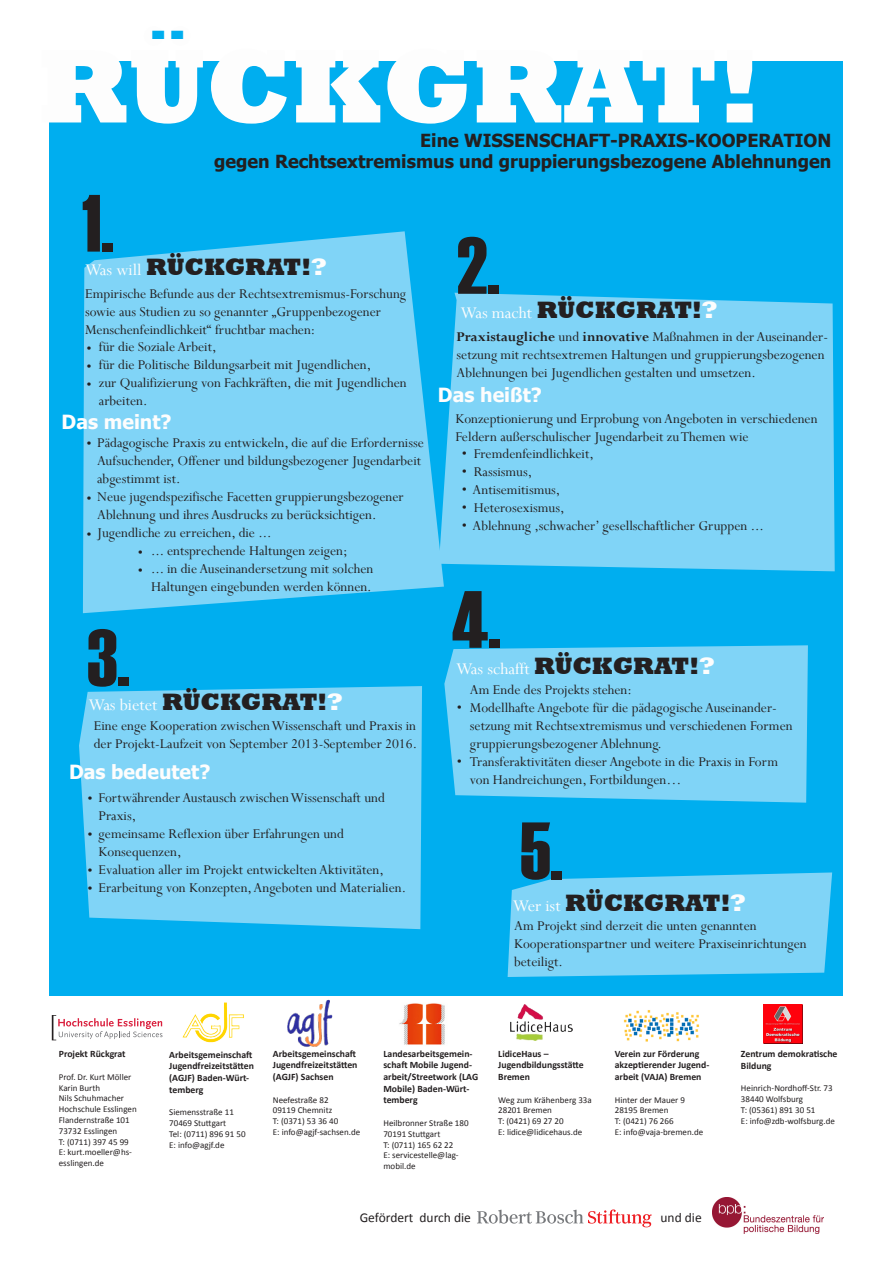
<style>
.page{position:relative;width:893px;height:1263px;background:#fff}
.page>*{position:absolute;margin:0;border:0;box-sizing:border-box;transform-origin:0 0}
.t1{font:800 106.5px "Rockwell";color:#fdfdfd}
.t2{font:81px "Haettenschweiler";color:#231f20}
.t3{font:800 48px "Rockwell";color:#00aeef}
.t4{font:800 24.3px "Rockwell";color:#231f20}
.t5{font:700 19.5px "Tahoma";color:#fdfdfd}
.t6{font:18.15px "Perpetua";color:#fdfdfd}
.t7{font:700 18px "Tahoma";color:#231f20}
.t8{font:15px/18px "Perpetua";color:#231f20}
.t9{font:13.5px "Calibri";color:#231f20}
.t10{font:700 9.75px/11.7px "Calibri";color:#231f20}
.t11{font:9px/10.8px "Calibri";color:#231f20}
.s1{font-family:"Perpetua";font-weight:400;font-size:18.15px;color:#fdfdfd}
.s2{color:#fdfdfd}
.s3{font-family:"Rockwell";font-weight:800;font-size:24.3px;color:#231f20}
.s4{font-family:"Rockwell";font-weight:800;font-size:24.3px}
.s5{font-weight:700}
</style>
<div class="page">
<div style="left:49px;top:61px;width:793px;height:934px;background:#00aeef"></div>
<svg style="left:444px;top:645px;width:364px;height:158px;background:#76d1f6"></svg>
<svg style="left:508px;top:872px;width:324px;height:105px;background:#75d0f6"></svg>
<svg style="left:83px;top:231px;width:361px;height:382px;background:#71cff6"></svg>
<div style="left:439px;top:293px;width:396px;height:278px;background:#80d4f7"></div>
<div style="left:79px;top:686px;width:343px;height:243px;background:#80d4f7"></div>
<svg style="left:52px;top:1015px;width:110px;height:25px"></svg>
<img style="left:182px;top:1002px;width:62px;height:41px">
<img style="left:287px;top:999px;width:46px;height:48px">
<img style="left:399px;top:1003px;width:46px;height:42px">
<img style="left:511px;top:1005px;width:61px;height:35px">
<img style="left:712px;top:1197px;width:111px;height:36px">
<svg style="left:477px;top:1209px;width:174px;height:18px"></svg>
<img style="left:764px;top:1004px;width:38px;height:39px">
<img style="left:623px;top:1010px;width:76px;height:32px">
<p class="t1" style="left:37px;top:25px;width:725px">RÜCKGRAT!</p>
<p class="t3" style="left:149px;top:-4px;width:40px">..</p>
<p class="t7" style="left:420px;top:127px;width:413px">Eine WISSENSCHAFT-PRAXIS-KOOPERATION</p>
<p class="t7" style="left:214px;top:149px;width:619px">gegen Rechtsextremismus und gruppierungsbezogene Ablehnungen</p>
<p class="t2" style="left:81px;top:177px;width:34px">1.</p>
<p class="t8" style="left:85px;top:284px;width:323px">Empirische Befunde aus der Rechtsextremismus-Forschung</p>
<p class="t8" style="left:85px;top:302px;width:297px">sowie aus Studien zu so genannter „Gruppenbezogener</p>
<p class="t8" style="left:85px;top:320px;width:232px">Menschenfeindlichkeit“ fruchtbar machen:</p>
<p class="t4" style="left:85px;top:253px;width:243px"><span class="s1">Was will</span> RÜCKGRAT!<span class="s2">?</span></p>
<p class="t8" style="left:87px;top:339px;width:7px">•</p>
<p class="t8" style="left:87px;top:357px;width:7px">•</p>
<p class="t8" style="left:87px;top:375px;width:7px">•</p>
<p class="t8" style="left:99px;top:338px;width:119px">für die Soziale Arbeit,</p>
<p class="t8" style="left:99px;top:356px;width:274px">für die Politische Bildungsarbeit mit Jugendlichen,</p>
<p class="t8" style="left:99px;top:374px;width:309px">zur Qualifizierung von Fachkräften, die mit Jugendlichen</p>
<p class="t8" style="left:99px;top:392px;width:50px">arbeiten.</p>
<p class="t5" style="left:62px;top:408px;width:111px">Das meint?</p>
<p class="t8" style="left:86px;top:434px;width:339px">• Pädagogische Praxis zu entwickeln, die auf die Erfordernisse</p>
<p class="t8" style="left:97px;top:452px;width:325px">Aufsuchender, Offener und bildungsbezogener Jugendarbeit</p>
<p class="t8" style="left:97px;top:470px;width:85px">abgestimmt ist.</p>
<p class="t8" style="left:97px;top:488px;width:308px;text-indent:-11px">• Neue jugendspezifische Facetten gruppierungsbezogener<br>Ablehnung und ihres Ausdrucks zu berücksichtigen.</p>
<p class="t8" style="left:86px;top:524px;width:187px">• Jugendliche zu erreichen, die ...</p>
<p class="t8" style="left:151px;top:542px;width:198px">... entsprechende Haltungen zeigen;</p>
<p class="t8" style="left:151px;top:560px;width:224px">... in die Auseinandersetzung mit solchen<br>Haltungen eingebunden werden können.</p>
<p class="t8" style="left:138px;top:543px;width:7px">•</p>
<p class="t8" style="left:138px;top:561px;width:7px">•</p>
<p class="t2" style="left:87px;top:611px;width:44px">3.</p>
<p class="t8" style="left:94px;top:716px;width:325px">Eine enge Kooperation zwischen Wissenschaft und Praxis in der Projekt-Laufzeit von September 2013-September 2016.</p>
<p class="t5" style="left:69px;top:758px;width:143px">Das bedeutet?</p>
<p class="t8" style="left:99px;top:788px;width:288px;text-indent:-11px">• Fortwährender Austausch zwischen Wissenschaft und<br>Praxis,</p>
<p class="t8" style="left:88px;top:824px;width:258px">• gemeinsame Reflexion über Erfahrungen und</p>
<p class="t8" style="left:99px;top:842px;width:84px">Konsequenzen,</p>
<p class="t8" style="left:88px;top:860px;width:298px">• Evaluation aller im Projekt entwickelten Aktivitäten,</p>
<p class="t8" style="left:88px;top:878px;width:320px">• Erarbeitung von Konzepten, Angeboten und Materialien.</p>
<p class="t6" style="left:88px;top:693px;width:256px">Was bietet <span class="s3">RÜCKGRAT!</span><span class="s4">?</span></p>
<p class="t2" style="left:457px;top:219px;width:44px">2.</p>
<p class="t8" style="left:457px;top:327px;width:373px"><span class="s5">Praxistaugliche</span> und <span class="s5">innovative</span> Maßnahmen in der Auseinander&shy;setzung mit rechtsextremen Haltungen und gruppierungsbezogenen<br>Ablehnungen bei Jugendlichen gestalten und umsetzen.</p>
<p class="t5" style="left:438px;top:382px;width:105px">Das heißt?</p>
<p class="t8" style="left:456px;top:409px;width:364px">Konzeptionierung und Erprobung von Angeboten in verschiedenen<br>Feldern außerschulischer Jugendarbeit zu Themen wie</p>
<p class="t4" style="left:460px;top:295px;width:258px"><span class="s1">Was macht</span> RÜCKGRAT!<span class="s2">?</span></p>
<p class="t8" style="left:462px;top:444px;width:134px">• Fremdenfeindlichkeit,</p>
<p class="t8" style="left:462px;top:462px;width:72px">• Rassismus,</p>
<p class="t8" style="left:462px;top:480px;width:100px">• Antisemitismus,</p>
<p class="t8" style="left:462px;top:498px;width:104px">• Heterosexismus,</p>
<p class="t8" style="left:462px;top:516px;width:304px">• Ablehnung ‚schwacher’ gesellschaftlicher Gruppen ...</p>
<p class="t2" style="left:452px;top:573px;width:50px">4.</p>
<p class="t6" style="left:456px;top:657px;width:260px">Was schafft <span class="s3">RÜCKGRAT!</span><span class="s4">?</span></p>
<p class="t8" style="left:457px;top:698px;width:7px">•</p>
<p class="t8" style="left:457px;top:752px;width:7px">•</p>
<p class="t8" style="left:470px;top:680px;width:163px">Am Ende des Projekts stehen:</p>
<p class="t8" style="left:470px;top:698px;width:308px">Modellhafte Angebote für die pädagogische Auseinander-</p>
<p class="t8" style="left:470px;top:716px;width:324px">setzung mit Rechtsextremismus und verschiedenen Formen gruppierungsbezogener Ablehnung.</p>
<p class="t8" style="left:470px;top:752px;width:310px">Transferaktivitäten dieser Angebote in die Praxis in Form von Handreichungen, Fortbildungen…</p>
<p class="t2" style="left:520px;top:805px;width:44px">5.</p>
<p class="t4" style="left:513px;top:889px;width:234px"><span class="s1">Wer ist</span> RÜCKGRAT!<span class="s2">?</span></p>
<p class="t8" style="left:514px;top:916px;width:244px">Am Projekt sind derzeit die unten genannten</p>
<p class="t8" style="left:514px;top:934px;width:294px">Kooperationspartner und weitere Praxiseinrichtungen beteiligt.</p>
<p class="t10" style="left:59px;top:1048px;width:68px">Projekt Rückgrat</p>
<p class="t11" style="left:59px;top:1071px;width:74px">Prof. Dr. Kurt Möller</p>
<p class="t11" style="left:59px;top:1082px;width:43px">Karin Burth</p>
<p class="t11" style="left:59px;top:1093px;width:67px">Nils Schuhmacher</p>
<p class="t11" style="left:59px;top:1104px;width:79px">Hochschule Esslingen</p>
<p class="t11" style="left:59px;top:1115px;width:72px">Flandernstraße 101</p>
<p class="t11" style="left:59px;top:1125px;width:60px">73732 Esslingen</p>
<p class="t11" style="left:59px;top:1136px;width:75px">T: (0711) 397 45 99<br>E: kurt.moeller@hs&shy;esslingen.de</p>
<p class="t10" style="left:169px;top:1048px;width:86px">Arbeitsgemeinschaft<br>Jugendfreizeitstätten (AGJF) Baden-Würt&shy;temberg</p>
<p class="t11" style="left:169px;top:1107px;width:66px">Siemensstraße 11</p>
<p class="t11" style="left:169px;top:1118px;width:58px">70469 Stuttgart</p>
<p class="t11" style="left:169px;top:1128px;width:78px">Tel: (0711) 896 91 50</p>
<p class="t11" style="left:169px;top:1139px;width:57px">E: info@agjf.de</p>
<p class="t10" style="left:273px;top:1047px;width:86px">Arbeitsgemeinschaft<br>Jugendfreizeitstätten (AGJF) Sachsen</p>
<p class="t11" style="left:273px;top:1094px;width:57px">Neefestraße 82</p>
<p class="t11" style="left:273px;top:1105px;width:61px">09119 Chemnitz</p>
<p class="t11" style="left:273px;top:1116px;width:67px">T: (0371) 53 36 40</p>
<p class="t11" style="left:273px;top:1126px;width:89px">E: info@agjf-sachsen.de</p>
<p class="t10" style="left:383px;top:1047px;width:96px">Landesarbeitsgemein&shy;schaft Mobile Jugend&shy;arbeit/Streetwork (LAG<br>Mobile) Baden-Würt&shy;temberg</p>
<p class="t11" style="left:383px;top:1117px;width:87px">Heilbronner Straße 180</p>
<p class="t11" style="left:383px;top:1128px;width:58px">70191 Stuttgart</p>
<p class="t11" style="left:383px;top:1139px;width:71px">T: (0711) 165 62 22</p>
<p class="t11" style="left:383px;top:1150px;width:77px">E: servicestelle@lag&shy;mobil.de</p>
<p class="t10" style="left:498px;top:1047px;width:52px">LidiceHaus –</p>
<p class="t10" style="left:498px;top:1059px;width:87px">Jugendbildungsstätte<br>Bremen</p>
<p class="t11" style="left:498px;top:1094px;width:95px">Weg zum Krähenberg 33a</p>
<p class="t11" style="left:498px;top:1105px;width:55px">28201 Bremen</p>
<p class="t11" style="left:498px;top:1116px;width:67px">T: (0421) 69 27 20</p>
<p class="t11" style="left:498px;top:1126px;width:86px">E: lidice@lidicehaus.de</p>
<p class="t10" style="left:615px;top:1047px;width:96px">Verein zur Förderung akzeptierender Jugend&shy;arbeit (VAJA) Bremen</p>
<p class="t11" style="left:615px;top:1094px;width:72px">Hinter der Mauer 9</p>
<p class="t11" style="left:615px;top:1105px;width:55px">28195 Bremen</p>
<p class="t11" style="left:615px;top:1116px;width:60px">T: (0421) 76 266</p>
<p class="t11" style="left:615px;top:1126px;width:90px">E: info@vaja-bremen.de</p>
<p class="t9" style="left:360px;top:1209px;width:113px">Gefördert durch die</p>
<p class="t9" style="left:660px;top:1209px;width:43px">und die</p>
<p class="t10" style="left:741px;top:1048px;width:98px">Zentrum demokratische<br>Bildung</p>
<p class="t11" style="left:741px;top:1083px;width:93px">Heinrich-Nordhoff-Str. 73</p>
<p class="t11" style="left:741px;top:1094px;width:64px">38440 Wolfsburg</p>
<p class="t11" style="left:741px;top:1104px;width:76px">T: (05361) 891 30 51</p>
<p class="t11" style="left:741px;top:1115px;width:95px">E: info@zdb-wolfsburg.de</p>
</div>
